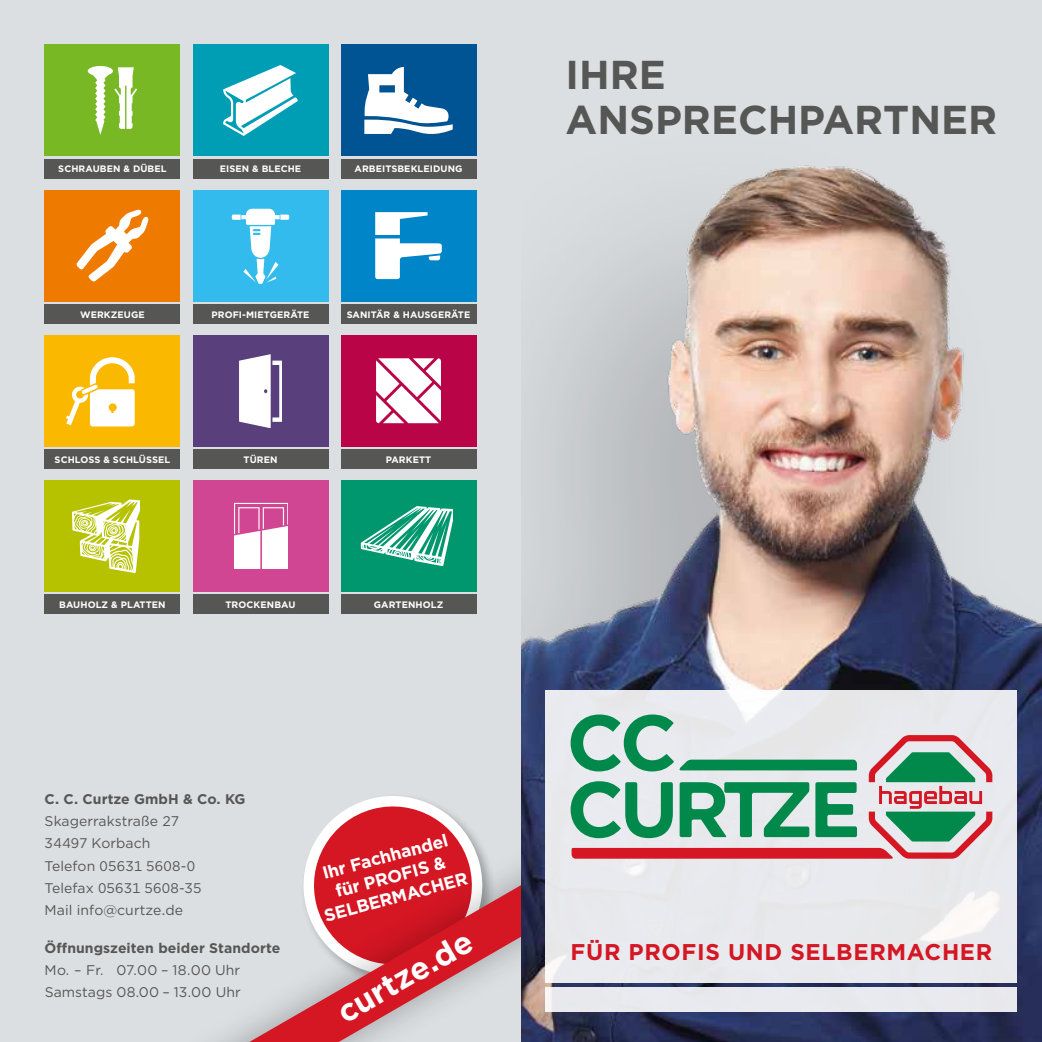
<style>
.page{position:relative;width:1042px;height:1042px;background:#dcdfe2}
.page>*{position:absolute;margin:0;border:0;box-sizing:border-box;transform-origin:0 0}
.t1{font:700 40.25px/44.6px "Gotham";color:#565655}
.t2{font:700 31.5px "Gotham";color:#fff}
.t3{font:700 22.75px "Gotham";letter-spacing:.03em;color:#d51623}
.t4{font:700 17.5px/20.8px "Gotham";color:#fff;text-align:center}
.t5{font:14px/22.4px "Gotham";letter-spacing:.005em;color:#565655}
.t6{font:700 14px "Gotham";letter-spacing:.005em;color:#565655}
.t7{font:700 9.28px "Gotham";letter-spacing:.01em;color:#fff}
</style>
<div class="page">
<img style="left:521px;top:165px;width:521px;height:877px">
<div style="left:546px;top:690px;width:471px;height:292px;background:#e9e9ed"></div>
<svg style="left:570px;top:714px;width:422px;height:144px"></svg>
<div style="left:546px;top:987px;width:471px;height:25px;background:#e9e9ee"></div>
<div style="left:45px;top:159px;width:135px;height:20px;background:#565655"></div>
<div style="left:193px;top:304px;width:135px;height:20px;background:#565655"></div>
<div style="left:341px;top:449px;width:135px;height:20px;background:#565655"></div>
<div style="left:193px;top:159px;width:135px;height:20px;background:#565655"></div>
<div style="left:341px;top:304px;width:135px;height:20px;background:#565655"></div>
<div style="left:45px;top:594px;width:135px;height:20px;background:#565655"></div>
<div style="left:341px;top:159px;width:135px;height:20px;background:#565655"></div>
<div style="left:45px;top:449px;width:135px;height:20px;background:#565655"></div>
<div style="left:193px;top:594px;width:135px;height:20px;background:#565655"></div>
<div style="left:45px;top:304px;width:135px;height:20px;background:#565655"></div>
<div style="left:193px;top:449px;width:135px;height:20px;background:#565655"></div>
<div style="left:341px;top:594px;width:135px;height:20px;background:#565655"></div>
<div style="left:341px;top:45px;width:135px;height:111px;background:#005493"></div>
<svg style="left:364px;top:67px;width:89px;height:67px"></svg>
<div style="left:341px;top:190px;width:135px;height:111px;background:#0085c9"></div>
<svg style="left:375px;top:212px;width:67px;height:67px"></svg>
<div style="left:45px;top:190px;width:135px;height:111px;background:#ef7a00"></div>
<svg style="left:76px;top:210px;width:72px;height:71px"></svg>
<div style="left:341px;top:335px;width:135px;height:111px;background:#b90447"></div>
<svg style="left:376px;top:358px;width:65px;height:65px;background:#f2d2de"></svg>
<div style="left:45px;top:45px;width:135px;height:111px;background:#79b825"></div>
<svg style="left:88px;top:66px;width:49px;height:69px"></svg>
<div style="left:193px;top:190px;width:135px;height:112px;background:#3be"></div>
<div style="left:193px;top:45px;width:135px;height:111px;background:#009eb5"></div>
<svg style="left:223px;top:65px;width:75px;height:71px"></svg>
<svg style="left:232px;top:209px;width:57px;height:75px"></svg>
<div style="left:45px;top:335px;width:135px;height:111px;background:#fbb800"></div>
<svg style="left:66px;top:357px;width:69px;height:70px"></svg>
<div style="left:45px;top:480px;width:135px;height:112px;background:#b6c200"></div>
<svg style="left:72px;top:499px;width:67px;height:73px"></svg>
<div style="left:341px;top:480px;width:135px;height:112px;background:#00976f"></div>
<svg style="left:361px;top:506px;width:92px;height:59px"></svg>
<div style="left:193px;top:480px;width:135px;height:112px;background:#d04693"></div>
<svg style="left:234px;top:503px;width:53px;height:66px"></svg>
<div style="left:193px;top:335px;width:135px;height:111px;background:#593f7b"></div>
<svg style="left:239px;top:354px;width:43px;height:73px"></svg>
<svg style="left:249px;top:796px;width:272px;height:246px"></svg>
<h1 class="t1" style="left:566px;top:52px;width:433px">IHRE<br>ANSPRECHPARTNER</h1>
<p class="t7" style="left:58px;top:163px;width:110px">SCHRAUBEN &amp; DÜBEL</p>
<p class="t7" style="left:220px;top:163px;width:83px">EISEN &amp; BLECHE</p>
<p class="t7" style="left:354px;top:163px;width:109px">ARBEITSBEKLEIDUNG</p>
<p class="t7" style="left:80px;top:308px;width:66px">WERKZEUGE</p>
<p class="t7" style="left:211px;top:308px;width:100px">PROFI-MIETGERÄTE</p>
<p class="t7" style="left:347px;top:308px;width:125px">SANITÄR &amp; HAUSGERÄTE</p>
<p class="t7" style="left:55px;top:453px;width:117px">SCHLOSS &amp; SCHLÜSSEL</p>
<p class="t7" style="left:243px;top:453px;width:35px">TÜREN</p>
<p class="t7" style="left:386px;top:453px;width:47px">PARKETT</p>
<p class="t7" style="left:59px;top:598px;width:108px">BAUHOLZ &amp; PLATTEN</p>
<p class="t7" style="left:225px;top:598px;width:72px">TROCKENBAU</p>
<p class="t7" style="left:374px;top:598px;width:71px">GARTENHOLZ</p>
<h3 class="t6" style="left:45px;top:789px;width:202px">C. C. Curtze GmbH &amp; Co. KG</h3>
<h3 class="t5" style="left:45px;top:809px;width:158px">Skagerrakstraße 27<br>34497 Korbach<br>Telefon 05631 5608-0<br>Telefax 05631 5608-35<br>Mail info@curtze.de</h3>
<h3 class="t6" style="left:45px;top:938px;width:237px">Öffnungszeiten beider Standorte</h3>
<h3 class="t5" style="left:45px;top:958px;width:198px">Mo. – Fr. 07.00 – 18.00 Uhr<br>Samstags 08.00 – 13.00 Uhr</h3>
<h3 class="t4" style="left:311px;top:865px;width:149px;rotate:-15deg">Ihr Fachhandel für PROFIS &amp;<br>SELBERMACHER</h3>
<h2 class="t2" style="left:329px;top:996px;width:152px;rotate:-30deg">curtze.de</h2>
<h3 class="t3" style="left:570px;top:937px;width:423px">FÜR PROFIS UND SELBERMACHER</h3>
</div>
